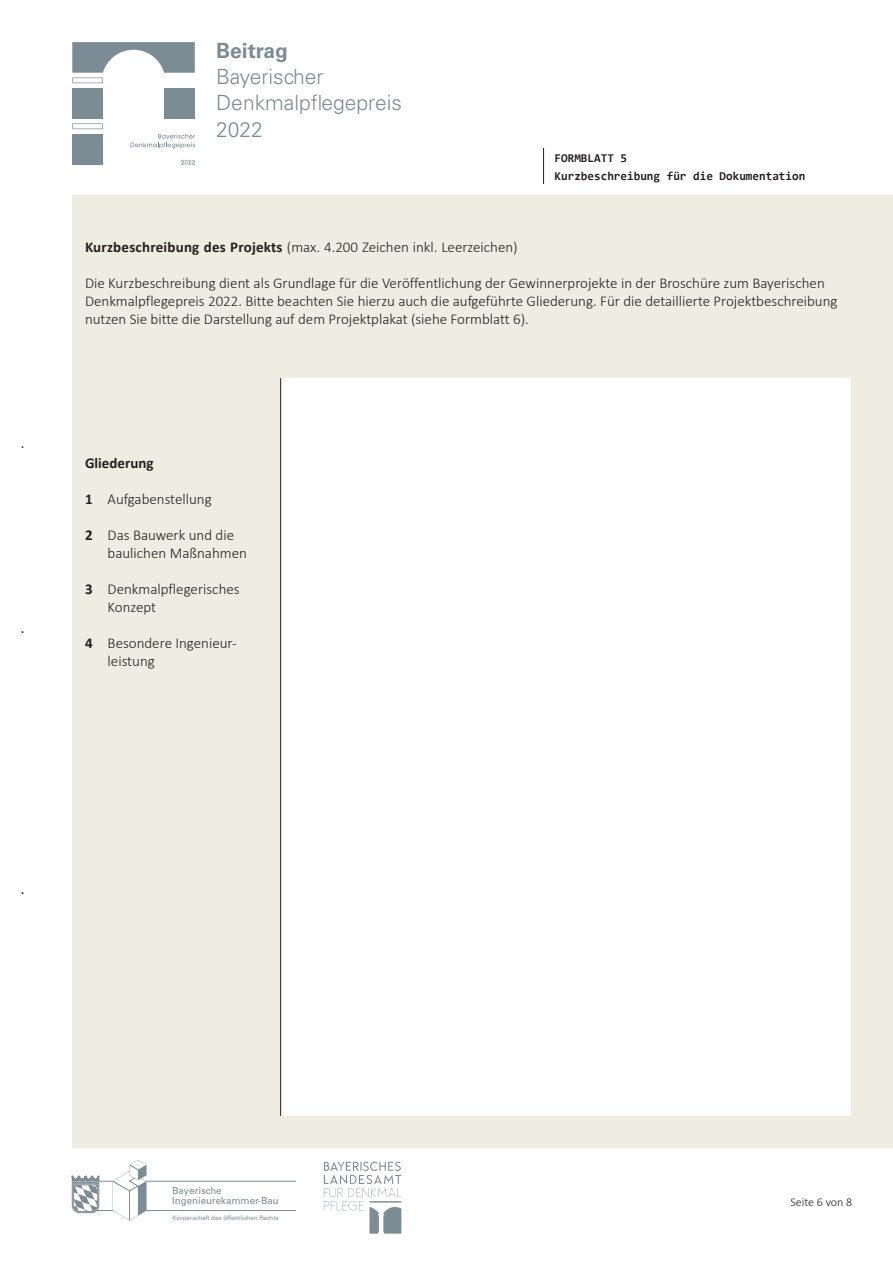
<style>
.page{position:relative;width:893px;height:1263px;background:#fff}
.page>*{position:absolute;margin:0;border:0;box-sizing:border-box;transform-origin:0 0}
.t1{font:300 21px/26.7px "Univers LT Std";color:#7b8c95}
.t2{font:700 21px "Univers LT Std";color:#7b8c95}
.t3{font:300 15px/18px "Calibri";color:#231f20}
.t4{font:700 15px "Calibri";color:#231f20}
.t5{font:700 12px/18px "Consolas";color:#231f20}
.t6{font:300 12px "Calibri";color:#231f20}
.t7{font:9.6px/9.6px "Univers LT Std";color:#7b8c95}
.t8{font:6.15px "Univers LT Std";color:#7b8c95}
.t9{font:6px "Calibri";color:#231f20}
.t10{font:300 6px "Calibri";color:#231f20}
.s1{font-weight:700}
</style>
<div class="page">
<div style="left:72px;top:196px;width:821px;height:952px;background:#eeede1"></div>
<hr style="left:146px;top:1181px;width:150px;height:1px;background:#7b8c95">
<hr style="left:146px;top:1210px;width:150px;height:1px;background:#7b8c95">
<svg style="left:72px;top:1160px;width:74px;height:60px"></svg>
<svg style="left:324px;top:1161px;width:77px;height:73px"></svg>
<div style="left:72px;top:88px;width:31px;height:31px;background:#7b8c95"></div>
<div style="left:72px;top:134px;width:31px;height:31px;background:#7b8c95"></div>
<div style="left:164px;top:88px;width:31px;height:31px;background:#7b8c95"></div>
<svg style="left:72px;top:123px;width:31px;height:6px"></svg>
<svg style="left:72px;top:42px;width:123px;height:41px"></svg>
<svg style="left:130px;top:134px;width:65px;height:15px"></svg>
<svg style="left:181px;top:160px;width:14px;height:5px"></svg>
<div style="left:281px;top:378px;width:569px;height:738px;background:#fff"></div>
<hr style="left:280px;top:378px;width:1px;height:738px;background:#231f20">
<hr style="left:543px;top:148px;width:1px;height:36px;background:#231f20">
<p class="t10" style="left:21px;top:443px;width:4px">•</p>
<p class="t9" style="left:21px;top:628px;width:4px">•</p>
<h1 class="t2" style="left:216px;top:38px;width:73px">Beitrag</h1>
<h1 class="t1" style="left:216px;top:63px;width:187px">Bayerischer<br>Denkmalpflegepreis<br>2022</h1>
<p class="t5" style="left:555px;top:149px;width:252px">FORMBLATT 5<br>Kurzbeschreibung für die Dokumentation</p>
<p class="t3" style="left:85px;top:237px;width:434px"><span class="s1">Kurzbeschreibung des Projekts</span> (max. 4.200 Zeichen inkl. Leerzeichen)</p>
<p class="t3" style="left:85px;top:273px;width:754px">Die Kurzbeschreibung dient als Grundlage für die Veröffentlichung der Gewinnerprojekte in der Broschüre zum Bayerischen<br>Denkmalpflegepreis 2022. Bitte beachten Sie hierzu auch die aufgeführte Gliederung. Für die detaillierte Projektbeschreibung nutzen Sie bitte die Darstellung auf dem Projektplakat (siehe Formblatt 6).</p>
<p class="t4" style="left:85px;top:454px;width:70px">Gliederung</p>
<p class="t3" style="left:85px;top:489px;width:128px"><span class="s1">1</span> Aufgabenstellung</p>
<p class="t3" style="left:108px;top:525px;width:141px;text-indent:-23px"><span class="s1">2</span> Das Bauwerk und die baulichen Maßnahmen</p>
<p class="t3" style="left:108px;top:579px;width:134px;text-indent:-23px"><span class="s1">3</span> Denkmalpflegerisches<br>Konzept</p>
<p class="t3" style="left:108px;top:633px;width:131px;text-indent:-23px"><span class="s1">4</span> Besondere Ingenieur&shy;leistung</p>
<p class="t9" style="left:21px;top:889px;width:4px">•</p>
<p class="t7" style="left:172px;top:1186px;width:108px">Bayerische<br>Ingenieurekammer-Bau</p>
<p class="t8" style="left:173px;top:1214px;width:107px">Körperschaft des öffentlichen Rechts</p>
<p class="t6" style="left:790px;top:1195px;width:63px">Seite 6 von 8</p>
</div>
